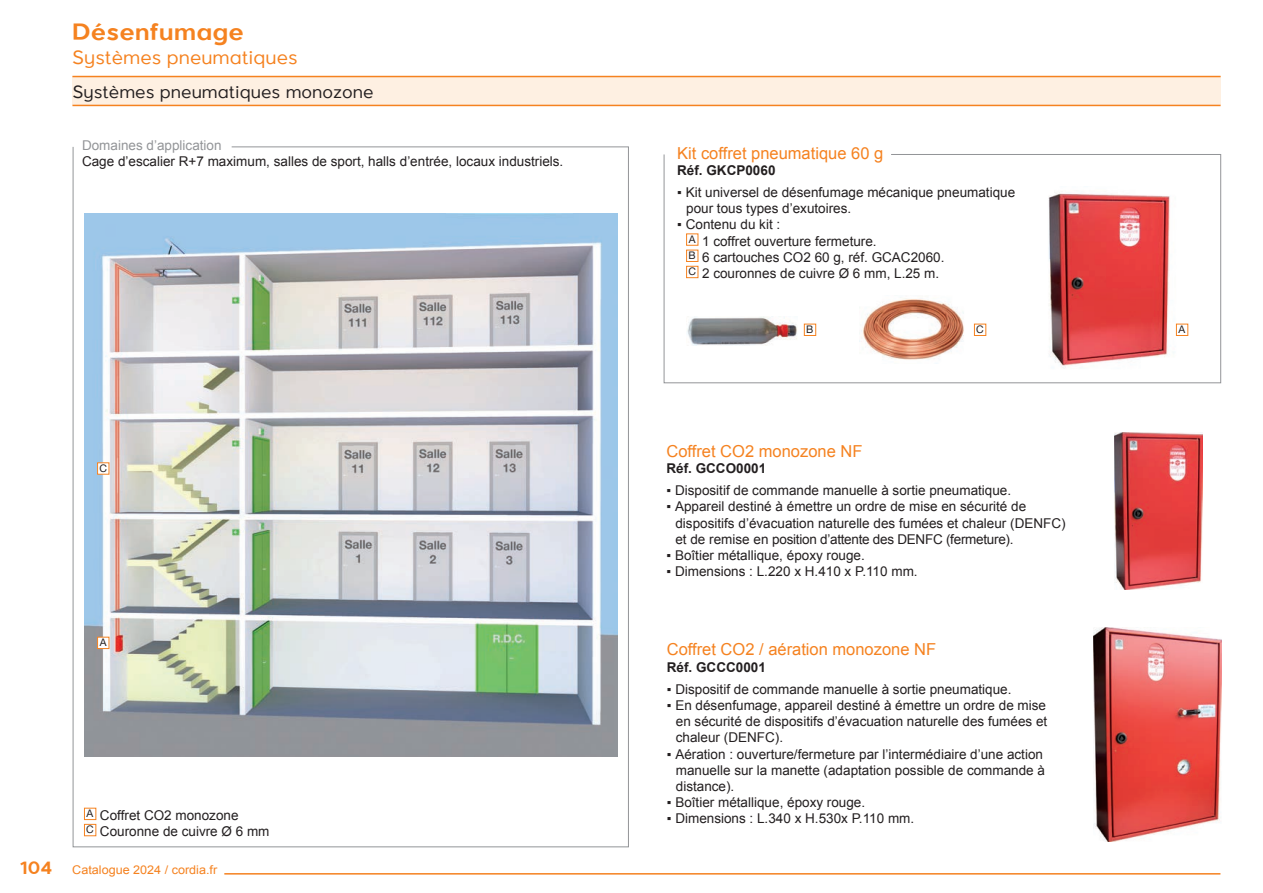
<style>
.page{position:relative;width:1263px;height:893px;background:#fff}
.page>*{position:absolute;margin:0;border:0;box-sizing:border-box;transform-origin:0 0}
.t1{font:700 24px "Larke Neue";color:#f58220}
.t2{font:19.5px "Larke Neue";color:#f58220}
.t3{font:18px "Larke Neue";color:#231f20}
.t4{font:16.5px "Arial";color:#f58220}
.t5{font:13.5px/16.2px "Arial";color:#231f20}
.t6{font:700 13.5px "Arial";color:#231f20}
.t7{font:13.5px "Arial";color:#939598}
.t8{font:12px "Arial";color:#f58220;scale:1.05 1}
.t9{font:10.5px "Helvetica Neue LT Pro";color:#231f20}
.s1{font-family:"Larke Neue";font-weight:700;font-size:18px}
</style>
<div class="page">
<hr style="left:224px;top:873px;width:996px;height:2px;background:#f58220">
<div style="left:72px;top:77px;width:1148px;height:28px;background:#fef0e2"></div>
<hr style="left:72px;top:76px;width:1148px;height:1px;background:#f58220">
<hr style="left:72px;top:105px;width:1148px;height:1px;background:#f58220">
<svg style="left:72px;top:146px;width:557px;height:702px"></svg>
<img style="left:85px;top:213px;width:533px;height:544px">
<div style="left:84px;top:808px;width:12px;height:12px;background:#fff;border:1px solid #f58220"></div>
<div style="left:84px;top:824px;width:12px;height:12px;background:#fff;border:1px solid #f58220"></div>
<div style="left:97px;top:637px;width:12px;height:12px;background:#fff;border:1px solid #f58220"></div>
<div style="left:97px;top:462px;width:12px;height:13px;background:#fff;border:1px solid #f58220"></div>
<svg style="left:663px;top:154px;width:558px;height:230px"></svg>
<img style="left:1114px;top:432px;width:88px;height:157px">
<img style="left:1094px;top:628px;width:127px;height:214px">
<h1 class="t1" style="left:72px;top:17px;width:173px">Désenfumage</h1>
<h2 class="t2" style="left:72px;top:45px;width:227px">Systèmes pneumatiques</h2>
<h3 class="t3" style="left:72px;top:80px;width:303px">Systèmes pneumatiques monozone</h3>
<p class="t7" style="left:82px;top:137px;width:141px">Domaines d’application</p>
<p class="t5" style="left:82px;top:154px;width:483px">Cage d’escalier R+7 maximum, salles de sport, halls d’entrée, locaux industriels.</p>
<p class="t9" style="left:99px;top:462px;width:9px">C</p>
<p class="t9" style="left:100px;top:636px;width:8px">A</p>
<p class="t5" style="left:86px;top:807px;width:185px"><sup>A</sup> Coffret CO2 monozone<br><sup>C</sup> Couronne de cuivre Ø 6 mm</p>
<p class="t8" style="left:20px;top:862px;width:189px"><span class="s1">104</span> Catalogue 2024 / cordia.fr</p>
<p class="t4" style="left:677px;top:142px;width:208px">Kit coffret pneumatique 60 g</p>
<p class="t6" style="left:677px;top:162px;width:100px">Réf. GKCP0060</p>
<p class="t5" style="left:686px;top:184px;width:330px;text-indent:-9px">▪ Kit universel de désenfumage mécanique pneumatique pour tous types d’exutoires.</p>
<p class="t5" style="left:688px;top:217px;width:258px;text-indent:-11px">▪ Contenu du kit :<br><sup>A</sup> 1 coffret ouverture fermeture.<br><sup>B</sup> 6 cartouches CO2 60 g, réf. GCAC2060.<br><sup>C</sup> 2 couronnes de cuivre Ø 6 mm, L.25 m.</p>
<p class="t9" style="left:806px;top:323px;width:9px">B</p>
<p class="t9" style="left:976px;top:323px;width:9px">C</p>
<p class="t9" style="left:1178px;top:323px;width:8px">A</p>
<p class="t4" style="left:666px;top:440px;width:197px">Coffret CO2 monozone NF</p>
<p class="t6" style="left:666px;top:460px;width:101px">Réf. GCCO0001</p>
<p class="t5" style="left:666px;top:483px;width:346px">▪ Dispositif de commande manuelle à sortie pneumatique.</p>
<p class="t5" style="left:675px;top:499px;width:392px;text-indent:-9px">▪ Appareil destiné à émettre un ordre de mise en sécurité de dispositifs d’évacuation naturelle des fumées et chaleur (DENFC) et de remise en position d’attente des DENFC (fermeture).</p>
<p class="t5" style="left:666px;top:547px;width:200px">▪ Boîtier métallique, époxy rouge.</p>
<p class="t5" style="left:666px;top:564px;width:253px">▪ Dimensions : L.220 x H.410 x P.110 mm.</p>
<p class="t4" style="left:667px;top:639px;width:271px">Coffret CO2 / aération monozone NF</p>
<p class="t6" style="left:667px;top:658px;width:101px">Réf. GCCC0001</p>
<p class="t5" style="left:667px;top:681px;width:346px">▪ Dispositif de commande manuelle à sortie pneumatique.</p>
<p class="t5" style="left:676px;top:697px;width:373px;text-align:justify;text-indent:-9px">▪ En désenfumage, appareil destiné à émettre un ordre de mise en sécurité de dispositifs d’évacuation naturelle des fumées et chaleur (DENFC).</p>
<p class="t5" style="left:676px;top:746px;width:371px;text-indent:-9px">▪ Aération : ouverture/fermeture par l’intermédiaire d’une action manuelle sur la manette (adaptation possible de commande à distance).</p>
<p class="t5" style="left:667px;top:794px;width:200px">▪ Boîtier métallique, époxy rouge.</p>
<p class="t5" style="left:667px;top:811px;width:249px">▪ Dimensions : L.340 x H.530x P.110 mm.</p>
</div>
